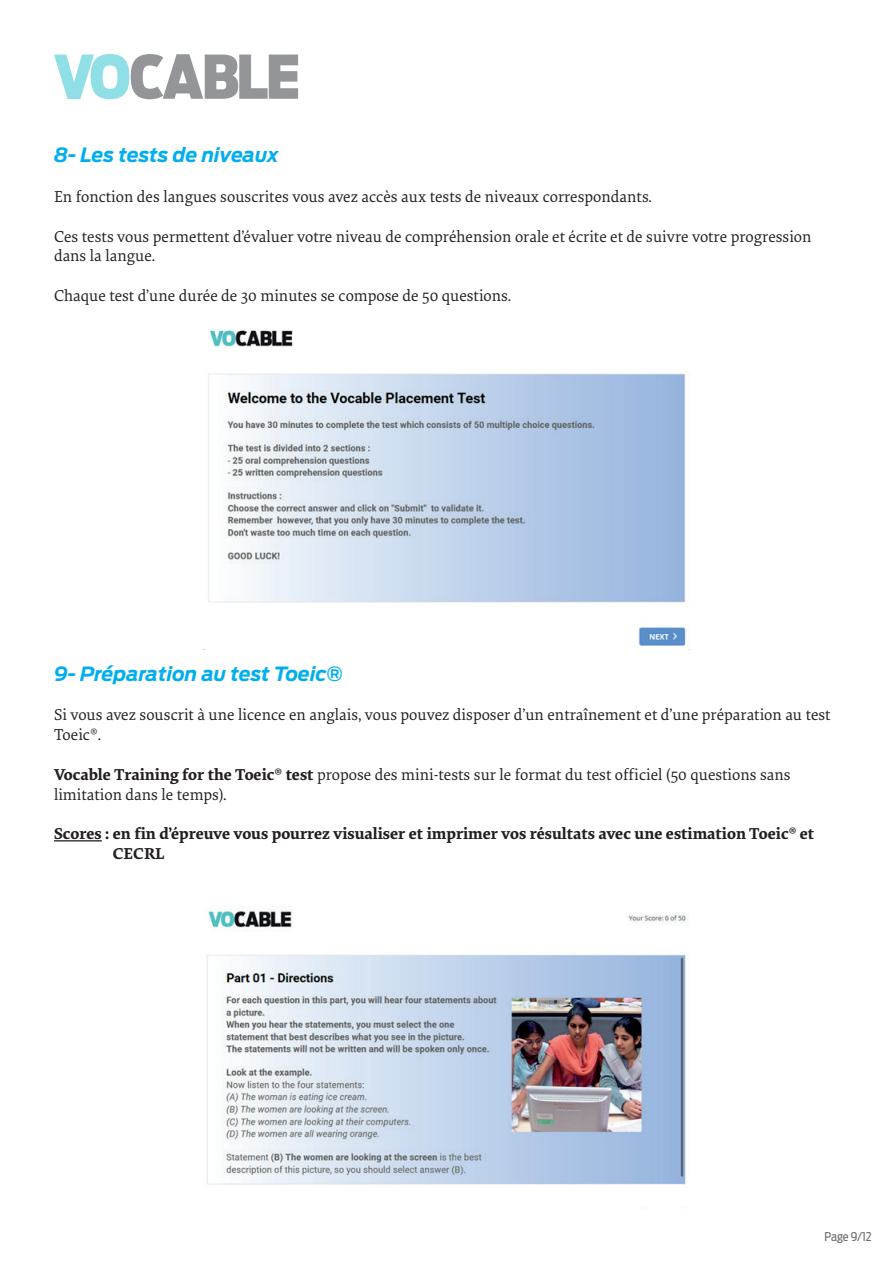
<style>
.page{position:relative;width:893px;height:1263px;background:#fff}
.page>*{position:absolute;margin:0;border:0;box-sizing:border-box;transform-origin:0 0}
.t1{font:italic 700 19.5px "Antenna";color:#00aeef}
.t2{font:16.5px/19.8px "Elena";color:#231f20}
.t3{font:700 16.5px/19.8px "Elena";color:#231f20}
.t4{font:12px "Antenna Cond";letter-spacing:-.01em;color:#6c6d70}
.s1{font-weight:700}
</style>
<div class="page">
<svg style="left:54px;top:54px;width:244px;height:45px"></svg>
<hr style="left:54px;top:840px;width:48px;height:1px;background:#231f20">
<img style="left:204px;top:330px;width:485px;height:320px">
<img style="left:206px;top:910px;width:480px;height:299px">
<p class="t1" style="left:54px;top:144px;width:226px">8- Les tests de niveaux</p>
<p class="t2" style="left:54px;top:186px;width:599px">En fonction des langues souscrites vous avez accès aux tests de niveaux correspondants.</p>
<p class="t2" style="left:54px;top:226px;width:759px">Ces tests vous permettent d’évaluer votre niveau de compréhension orale et écrite et de suivre votre progression dans la langue.</p>
<p class="t2" style="left:54px;top:285px;width:459px">Chaque test d’une durée de 30 minutes se compose de 50 questions.</p>
<p class="t1" style="left:54px;top:662px;width:290px">9- Préparation au test Toeic®</p>
<p class="t2" style="left:54px;top:704px;width:778px">Si vous avez souscrit à une licence en anglais, vous pouvez disposer d’un entraînement et d’une préparation au test<br>Toeic®.</p>
<p class="t2" style="left:54px;top:764px;width:738px"><span class="s1">Vocable Training for the Toeic® test</span> propose des mini-tests sur le format du test officiel (50 questions sans limitation dans le temps).</p>
<p class="t3" style="left:113px;top:823px;width:703px;text-indent:-59px">Scores : en fin d’épreuve vous pourrez visualiser et imprimer vos résultats avec une estimation Toeic® et<br>CECRL</p>
<p class="t4" style="left:824px;top:1230px;width:49px">Page 9/12</p>
</div>
